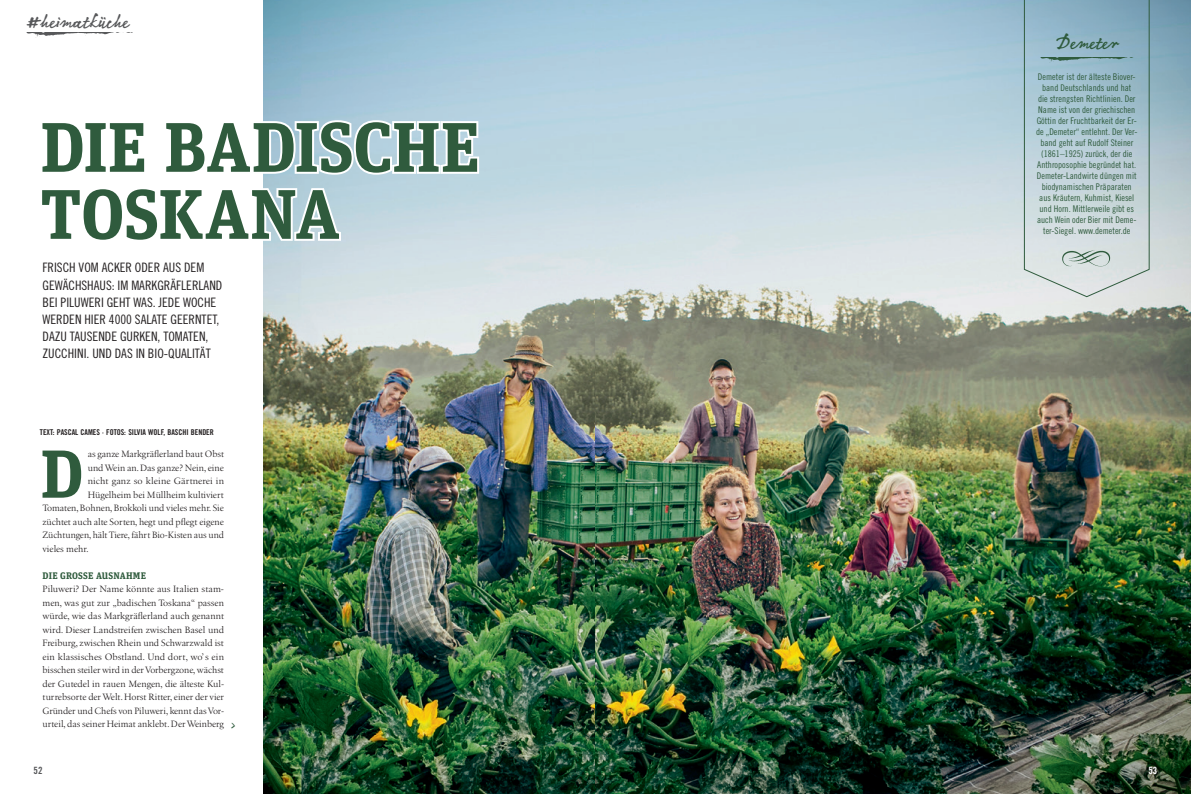
<style>
.page{position:relative;width:1191px;height:794px;background:#fff}
.page>*{position:absolute;margin:0;border:0;box-sizing:border-box;transform-origin:0 0}
.t1{font:700 70px/67px "Unit Slab OT";letter-spacing:-.005em;color:#2f5b3d}
.t2{font:700 67.8px "Unit Slab OT";color:#2f5b3d}
.t3{font:20px "Notec LT Pro";letter-spacing:.005em;color:#57585a}
.t4{font:20px "Notec LT Pro";color:#2f5b3d}
.t5{font:16px "Dear Joe 5";color:#2f5b3d}
.t6{font:13px/17px "Trade Gothic Cond Eighteen";color:#231f20}
.t7{font:10px "Trade Gothic Bold Cond Twenty";color:#57585a}
.t8{font:10px "Trade Gothic Bold Cond Twenty";color:#fff}
.t9{font:9.5px/13.5px "Birka";color:#231f20;text-align:justify}
.t10{font:700 9.5px "Unit Slab OT";letter-spacing:.02em;color:#2f5b3d}
.t11{font:9.2px/11px "Trade Gothic Cond Eighteen";color:#2f5b3d;text-align:center}
.t12{font:8px "Trade Gothic Bold Cond Twenty";letter-spacing:-.005em;color:#231f20}
</style>
<div class="page">
<img style="left:264px;top:0;width:331px;height:794px">
<img style="left:595px;top:0;width:596px;height:794px">
<svg style="left:263px;top:118px;width:218px;height:59px"></svg>
<svg style="left:263px;top:185px;width:80px;height:59px"></svg>
<svg style="left:1023px;top:0;width:127px;height:298px;background:#b2c8d1"></svg>
<img style="left:1059px;top:243px;width:54px;height:28px">
<img style="left:1035px;top:58px;width:98px;height:5px">
<img style="left:26px;top:32px;width:107px;height:5px">
<h3 class="t3" style="left:27px;top:6px;width:104px">#heimatküche</h3>
<h1 class="t1" style="left:40px;top:113px;width:440px">DIE BADISCHE<br>TOSKANA</h1>
<h3 class="t6" style="left:43px;top:259px;width:181px">FRISCH VOM ACKER ODER AUS DEM<br>GEWÄCHSHAUS: IM MARKGRÄFLERLAND<br>BEI PILUWERI GEHT WAS. JEDE WOCHE<br>WERDEN HIER 4000 SALATE GEERNTET,<br>DAZU TAUSENDE GURKEN, TOMATEN,<br>ZUCCHINI. UND DAS IN BIO-QUALITÄT</h3>
<p class="t12" style="left:40px;top:427px;width:175px">TEXT: PASCAL CAMES · FOTOS: SILVIA WOLF, BASCHI BENDER</p>
<h2 class="t2" style="left:40px;top:430px;width:45px">D</h2>
<p class="t9" style="left:88px;top:447px;width:138px">as ganze Markgräflerland baut Obst</p>
<p class="t9" style="left:88px;top:461px;width:138px">und Wein an. Das ganze? Nein, eine</p>
<p class="t9" style="left:88px;top:474px;width:138px">nicht ganz so kleine Gärtnerei in</p>
<p class="t9" style="left:88px;top:488px;width:138px">Hügelheim bei Müllheim kultiviert</p>
<p class="t9" style="left:43px;top:501px;width:183px">Tomaten, Bohnen, Brokkoli und vieles mehr. Sie</p>
<p class="t9" style="left:43px;top:515px;width:183px">züchtet auch alte Sorten, hegt und pflegt eigene</p>
<p class="t9" style="left:43px;top:528px;width:183px">Züchtungen, hält Tiere, fährt Bio-Kisten aus und</p>
<p class="t9" style="left:43px;top:542px;width:48px">vieles mehr.</p>
<p class="t10" style="left:43px;top:569px;width:105px">DIE GROSSE AUSNAHME</p>
<p class="t9" style="left:43px;top:582px;width:183px">Piluweri? Der Name könnte aus Italien stam&shy;men, was gut zur „badischen Toskana“ passen würde, wie das Markgräflerland auch genannt wird. Dieser Landstreifen zwischen Basel und Freiburg, zwischen Rhein und Schwarzwald ist ein klassisches Obstland. Und dort, wo’s ein bisschen steiler wird in der Vorbergzone, wächst der Gutedel in rauen Mengen, die älteste Kul&shy;turrebsorte der Welt. Horst Ritter, einer der vier Gründer und Chefs von Piluweri, kennt das Vor&shy;urteil, das seiner Heimat anklebt. Der Weinberg</p>
<h3 class="t5" style="left:230px;top:714px;width:7px">&gt;</h3>
<h3 class="t4" style="left:1055px;top:26px;width:64px">Demeter</h3>
<p class="t11" style="left:1036px;top:71px;width:103px">Demeter ist der älteste Biover&shy;band Deutschlands und hat<br>die strengsten Richtlinien. Der<br>Name ist von der griechischen<br>Göttin der Fruchtbarkeit der Er&shy;de „Demeter“ entlehnt. Der Ver&shy;band geht auf Rudolf Steiner (1861–1925) zurück, der die<br>Anthroposophie begründet hat.<br>Demeter-Landwirte düngen mit biodynamischen Präparaten aus Kräutern, Kuhmist, Kiesel und Horn. Mittlerweile gibt es auch Wein oder Bier mit Deme&shy;ter-Siegel. www.demeter.de</p>
<p class="t7" style="left:34px;top:764px;width:10px">52</p>
<p class="t8" style="left:1148px;top:764px;width:10px">53</p>
</div>
